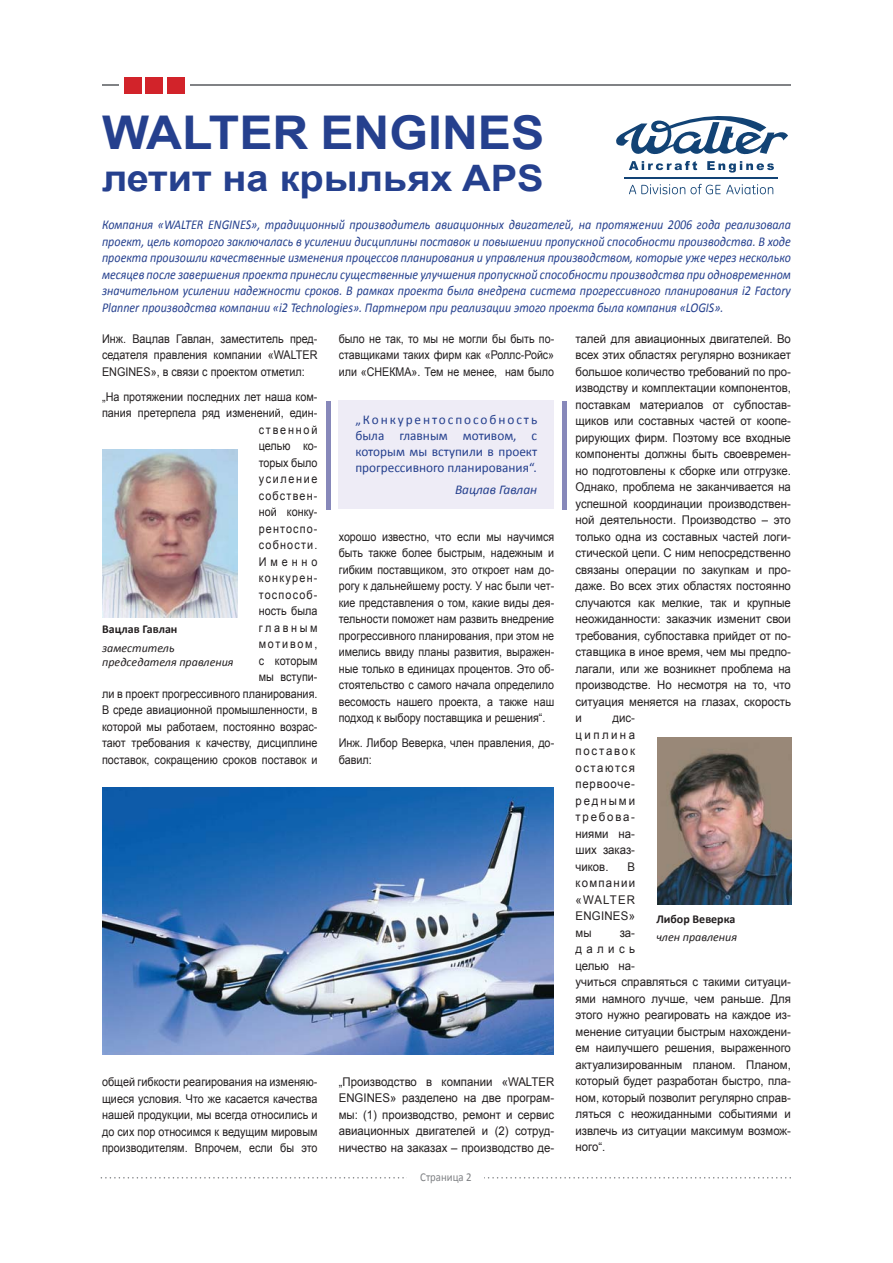
<style>
.page{position:relative;width:893px;height:1263px;background:#fff}
.page>*{position:absolute;margin:0;border:0;box-sizing:border-box;transform-origin:0 0}
.t1{font:700 46.5px "Arial";color:#25408e;scale:1.07 1}
.t2{font:700 36.45px "Arial";color:#25408e;scale:1.09 1}
.t3{font:italic 13.5px/16.5px "Calibri";color:#25408e;text-align:justify;scale:.89 1}
.t4{font:13.35px/16px "Calibri";color:#25408e;text-align:justify}
.t5{font:italic 13.35px "Calibri";color:#25408e}
.t6{font:12px/16.5px "Arial";color:#231f20;text-align:justify;scale:.95 1}
.t7{font:12px/16.5px "Arial";color:#231f20;text-align:justify;scale:.9 1}
.t8{font:12px/16.5px "Arial";color:#231f20;text-align:justify;scale:.89 1}
.t9{font:italic 12px/14.4px "Calibri";color:#231f20}
.t10{font:700 12px "Calibri";color:#231f20}
.t11{font:12px "Calibri";color:#808285;scale:.9 1}
</style>
<div class="page">
<hr style="left:190px;top:84px;width:600px;height:2px;background:#808285">
<div style="left:167px;top:77px;width:17px;height:17px;background:#d2232a"></div>
<div style="left:146px;top:77px;width:17px;height:17px;background:#d2232a"></div>
<div style="left:125px;top:77px;width:17px;height:17px;background:#d2232a"></div>
<svg style="left:102px;top:84px;width:17px;height:2px"></svg>
<svg style="left:101px;top:1177px;width:690px;height:2px"></svg>
<div style="left:407px;top:1172px;width:77px;height:10px;background:#fff"></div>
<svg style="left:629px;top:184px;width:91px;height:10px"></svg>
<svg style="left:726px;top:184px;width:47px;height:10px"></svg>
<svg style="left:616px;top:116px;width:172px;height:57px"></svg>
<hr style="left:624px;top:177px;width:154px;height:2px;background:#124375">
<img style="left:102px;top:449px;width:135px;height:168px">
<img style="left:102px;top:788px;width:452px;height:266px">
<img style="left:657px;top:738px;width:134px;height:167px">
<div style="left:338px;top:401px;width:216px;height:108px;background:#eeecf6"></div>
<hr style="left:326px;top:401px;width:4px;height:108px;background:#8788ba">
<div style="left:562px;top:401px;width:5px;height:108px;background:#8788ba"></div>
<h1 class="t1" style="left:102px;top:107px;width:415px">WALTER ENGINES</h1>
<h2 class="t2" style="left:102px;top:158px;width:407px">летит на крыльях APS</h2>
<p class="t3" style="left:102px;top:218px;width:775px">Компания «WALTER ENGINES», традиционный производитель авиационных двигателей, на протяжении 2006 года реализовала проект, цель которого заключалась в усилении дисциплины поставок и повышении пропускной способности производства. В ходе проекта произошли качественные изменения процессов планирования и управления производством, которые уже через несколько месяцев после завершения проекта принесли существенные улучшения пропускной способности производства при одновременном значительном усилении надежности сроков. В рамках проекта была внедрена система прогрессивного планирования i2 Factory Planner производства компании «i2 Technologies». Партнером при реализации этого проекта была компания «LOGIS».</p>
<p class="t7" style="left:102px;top:331px;width:241px">Инж. Вацлав Гавлан, заместитель пред&shy;седателя правления компании «WALTER ENGINES», в связи с проектом отметил:</p>
<p class="t7" style="left:102px;top:389px;width:241px;text-align:right">„На протяжении последних лет наша ком&shy;пания претерпела ряд изменений, един&shy;ственной<br>целью ко-<br>торых было<br>усиление<br>собствен-<br>ной конку-<br>рентоспо-<br>собности.<br>Именно<br>конкурен-<br>тоспособ-<br>ность была<br>главным<br>мотивом,<br>с которым<br>мы вступи-<br>ли в проект прогрессивного планирования.<br>В среде авиационной промышленности, в которой мы работаем, постоянно возрас&shy;тают требования к качеству, дисциплине поставок, сокращению сроков поставок и</p>
<p class="t10" style="left:102px;top:624px;width:77px">Вацлав Гавлан</p>
<p class="t9" style="left:102px;top:641px;width:133px">заместитель председателя правления</p>
<p class="t7" style="left:102px;top:1074px;width:241px">общей гибкости реагирования на изменяю&shy;щиеся условия. Что же касается качества нашей продукции, мы всегда относились и до сих пор относимся к ведущим мировым производителям. Впрочем, если бы это</p>
<p class="t8" style="left:339px;top:331px;width:244px">было не так, то мы не могли бы быть по&shy;ставщиками таких фирм как «Роллс-Ройс» или «СНЕКМА». Тем не менее, нам было</p>
<p class="t4" style="left:355px;top:413px;width:183px">„Конкурентоспособность была главным мотивом, с которым мы вступили в проект прогрессивного планирования“.</p>
<p class="t5" style="left:455px;top:484px;width:84px">Вацлав Гавлан</p>
<p class="t8" style="left:339px;top:529px;width:244px">хорошо известно, что если мы научимся быть также более быстрым, надежным и гибким поставщиком, это откроет нам до&shy;рогу к дальнейшему росту. У нас были чет&shy;кие представления о том, какие виды дея&shy;тельности поможет нам развить внедрение прогрессивного планирования, при этом не имелись ввиду планы развития, выражен&shy;ные только в единицах процентов. Это об&shy;стоятельство с самого начала определило весомость нашего проекта, а также наш подход к выбору поставщика и решения“.</p>
<p class="t7" style="left:339px;top:735px;width:241px">Инж. Либор Веверка, член правления, до&shy;бавил:</p>
<p class="t6" style="left:339px;top:1074px;width:228px">„Производство в компании «WALTER ENGINES» разделено на две програм&shy;мы: (1) производство, ремонт и сервис авиационных двигателей и (2) сотруд&shy;ничество на заказах – производство де-</p>
<p class="t11" style="left:420px;top:1172px;width:59px">Страница 2</p>
<p class="t6" style="left:575px;top:331px;width:228px">талей для авиационных двигателей. Во всех этих областях регулярно возникает большое количество требований по про&shy;изводству и комплектации компонентов, поставкам материалов от субпостав&shy;щиков или составных частей от коопе&shy;рирующих фирм. Поэтому все входные компоненты должны быть своевремен&shy;но подготовлены к сборке или отгрузке.<br>Однако, проблема не заканчивается на успешной координации производствен&shy;ной деятельности. Производство – это только одна из составных частей логи&shy;стической цепи. С ним непосредственно связаны операции по закупкам и про&shy;даже. Во всех этих областях постоянно случаются как мелкие, так и крупные неожиданности: заказчик изменит свои требования, субпоставка прийдет от по&shy;ставщика в иное время, чем мы предпо&shy;лагали, или же возникнет проблема на производстве. Но несмотря на то, что ситуация меняется на глазах, скорость и</p>
<p class="t6" style="left:575px;top:710px;width:64px;text-indent:37px">дис&shy;циплина поставок остаются первооче&shy;редными требова&shy;ниями на&shy;ших заказ&shy;чиков.</p>
<p class="t6" style="left:575px;top:859px;width:64px;text-indent:52px">В компании «WALTER ENGINES» мы</p>
<p class="t10" style="left:656px;top:914px;width:81px">Либор Веверка</p>
<p class="t9" style="left:656px;top:931px;width:82px">член правления</p>
<p class="t6" style="left:575px;top:925px;width:228px;text-align:left;text-indent:44px">за-<br>дались<br>целью на-<br>учиться справляться с такими ситуаци&shy;ями намного лучше, чем раньше. Для этого нужно реагировать на каждое из&shy;менение ситуации быстрым нахождени&shy;ем наилучшего решения, выраженного актуализированным планом. Планом, который будет разработан быстро, пла&shy;ном, который позволит регулярно справ&shy;ляться с неожиданными событиями и извлечь из ситуации максимум возмож&shy;ного“.</p>
</div>
